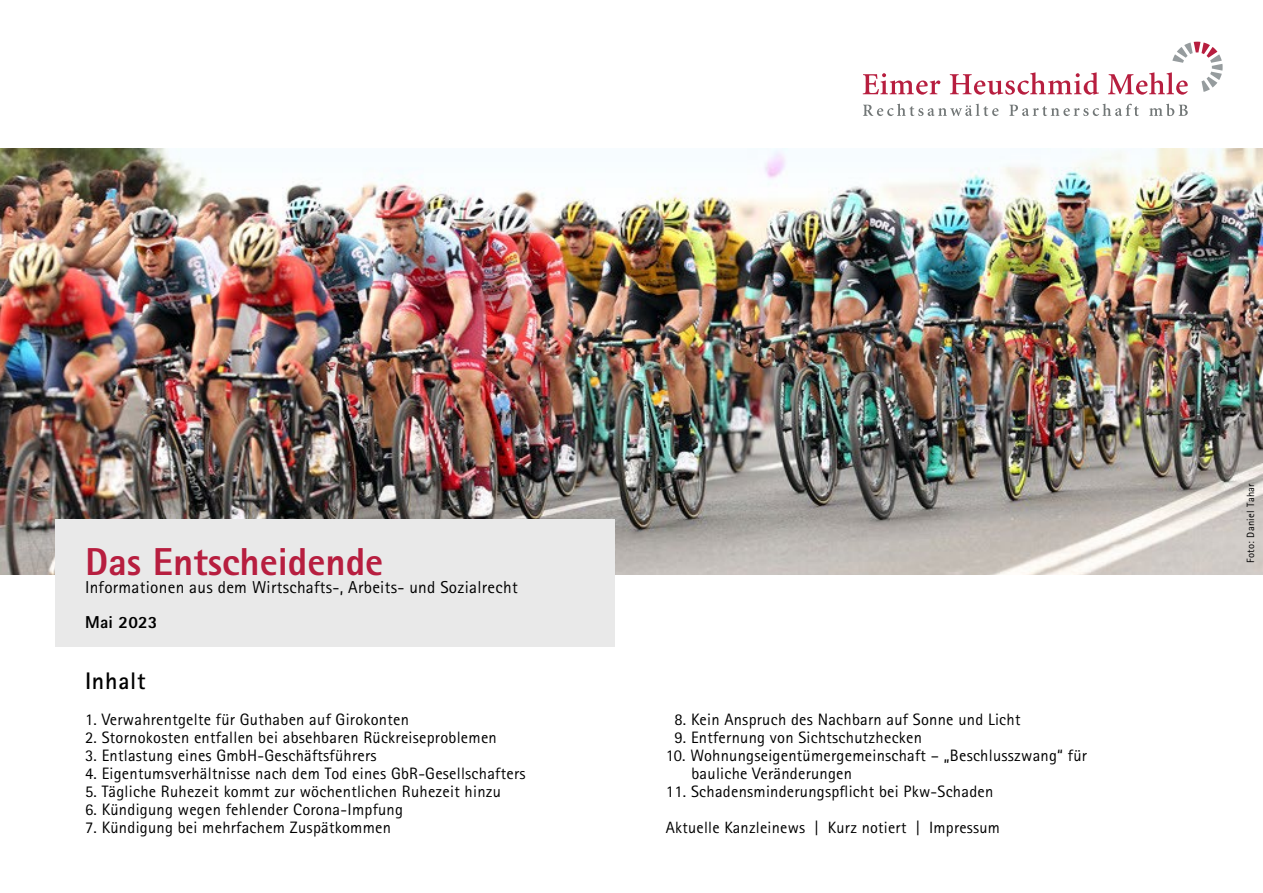
<style>
.page{position:relative;width:1263px;height:893px;background:#fff}
.page>*{position:absolute;margin:0;border:0;box-sizing:border-box;transform-origin:0 0}
.t1{font:800 39px "Rotis Sans Serif Std";color:#b71e3f}
.t2{font:700 24px "Rotis Sans Serif Std";letter-spacing:.03em;color:#000}
.t3{font:17.25px "Rotis Sans Serif Std";letter-spacing:.015em;color:#000}
.t4{font:800 17.25px "Rotis Sans Serif Std";letter-spacing:.015em;color:#000}
.t5{font:16.5px/18px "Rotis Sans Serif Std";letter-spacing:.015em;color:#000}
.t6{font:16.35px "Rotis Sans Serif Std";letter-spacing:.015em;color:#000}
.t7{font:10.5px "Rotis Sans Serif Std";letter-spacing:.03em;color:#000}
</style>
<div class="page">
<img style="left:0;top:149px;width:1263px;height:425px">
<div style="left:55px;top:519px;width:559px;height:128px;background:#e9e9e9"></div>
<svg style="left:863px;top:73px;width:77px;height:22px"></svg>
<svg style="left:950px;top:72px;width:149px;height:23px"></svg>
<svg style="left:1108px;top:42px;width:115px;height:53px"></svg>
<svg style="left:863px;top:104px;width:135px;height:12px"></svg>
<svg style="left:1009px;top:104px;width:130px;height:12px"></svg>
<svg style="left:1149px;top:104px;width:39px;height:12px"></svg>
<h1 class="t1" style="left:85px;top:537px;width:300px">Das Entscheidende</h1>
<p class="t3" style="left:85px;top:577px;width:434px">Informationen aus dem Wirtschafts-, Arbeits- und Sozialrecht</p>
<p class="t4" style="left:85px;top:611px;width:74px">Mai 2023</p>
<h2 class="t2" style="left:85px;top:666px;width:62px">Inhalt</h2>
<p class="t5" style="left:85px;top:711px;width:325px">1. Verwahrentgelte für Guthaben auf Girokonten</p>
<p class="t5" style="left:85px;top:729px;width:413px">2. Stornokosten entfallen bei absehbaren Rückreiseproblemen</p>
<p class="t5" style="left:85px;top:747px;width:293px">3. Entlastung eines GmbH-Geschäftsführers</p>
<p class="t5" style="left:85px;top:765px;width:442px">4. Eigentumsverhältnisse nach dem Tod eines GbR-Gesellschafters</p>
<p class="t5" style="left:85px;top:783px;width:417px">5. Tägliche Ruhezeit kommt zur wöchentlichen Ruhezeit hinzu</p>
<p class="t5" style="left:85px;top:801px;width:319px">6. Kündigung wegen fehlender Corona-Impfung</p>
<p class="t5" style="left:85px;top:819px;width:307px">7. Kündigung bei mehrfachem Zuspätkommen</p>
<p class="t5" style="left:674px;top:711px;width:348px">8. Kein Anspruch des Nachbarn auf Sonne und Licht</p>
<p class="t5" style="left:674px;top:729px;width:249px">9. Entfernung von Sichtschutzhecken</p>
<p class="t5" style="left:691px;top:747px;width:397px;text-indent:-25px">10. Wohnungseigentümergemeinschaft – „Beschlusszwang“ für bauliche Veränderungen</p>
<p class="t5" style="left:666px;top:783px;width:329px">11. Schadensminderungspflicht bei Pkw-Schaden</p>
<p class="t6" style="left:666px;top:818px;width:336px">Aktuelle Kanzleinews | Kurz notiert | Impressum</p>
<p class="t7" style="left:1244px;top:563px;width:81px;rotate:-90deg">Foto: Daniel Tahar</p>
</div>
